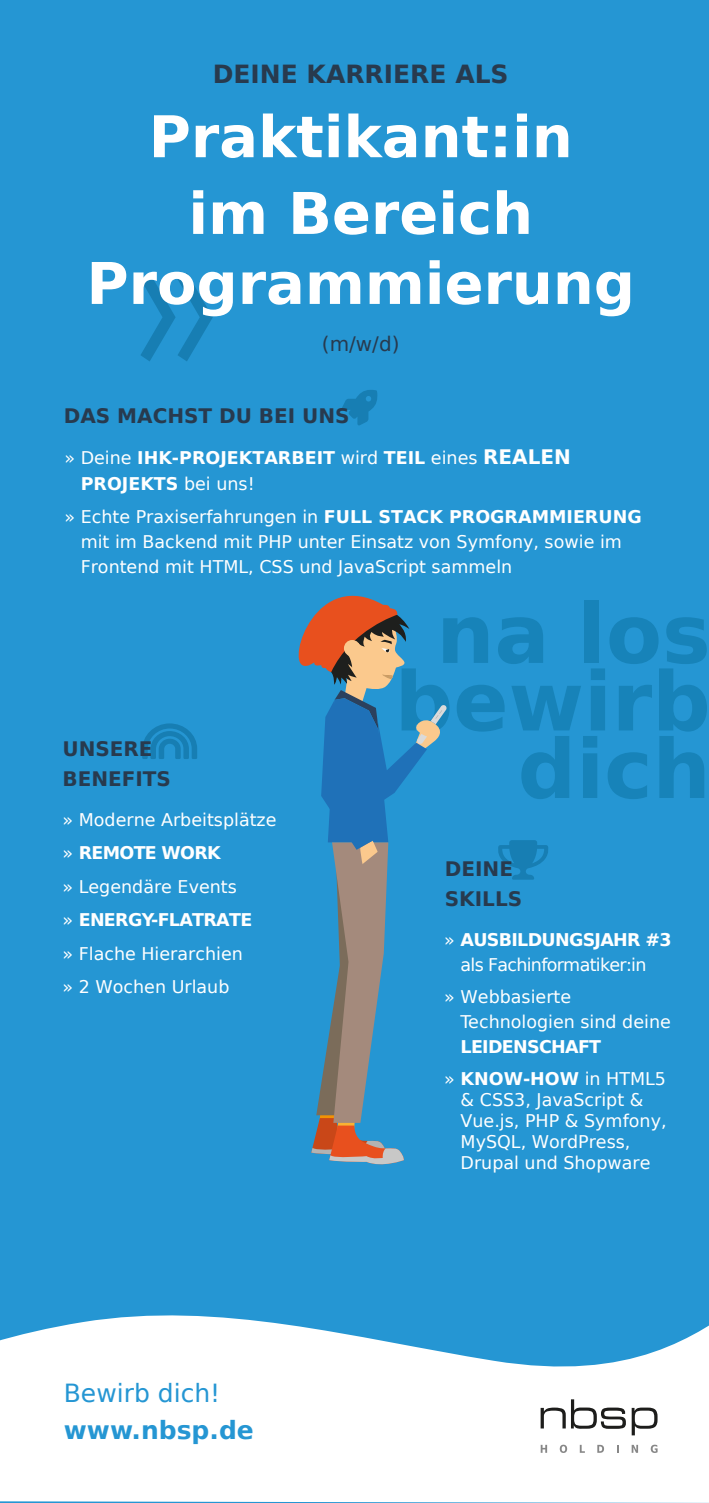
<style>
.page{position:relative;width:709px;height:1503px;background:#fff}
.page>*{position:absolute;margin:0;border:0;box-sizing:border-box;transform-origin:0 0}
.t1{font:700 81.5px/67.5px "DejaVu Sans";color:#1783b9;text-align:right}
.t2{font:700 57.5px/76.8px "DejaVu Sans";color:#fff;text-align:center}
.t3{font:700 25px "DejaVu Sans";color:#283a4e}
.t4{font:25px "DejaVu Sans";color:#2596d3}
.t5{font:700 25px "DejaVu Sans";color:#2596d3}
.t6{font:700 20px/30px "DejaVu Sans";color:#283a4e}
.t7{font:20px "DejaVu Sans";color:#283a4e}
.t8{font:17.5px/33.5px "DejaVu Sans";color:#fff}
.t9{font:700 17.5px/26px "DejaVu Sans";color:#fff}
.t10{font:17.5px/25px "DejaVu Sans";letter-spacing:-.04em;color:#fff;text-align:center}
.t11{font:700 17.5px/32px "DejaVu Sans";letter-spacing:-.04em;color:#fff}
.s1{font-weight:400}
.s2{font-size:20px}
.s3{font-weight:700}
.s4{font-style:inherit}
</style>
<div class="page">
<div style="left:0;top:0;width:709px;height:1502px;background:#2596d3"></div>
<svg style="left:342px;top:390px;width:35px;height:35px"></svg>
<svg style="left:140px;top:273px;width:73px;height:88px"></svg>
<svg style="left:0;top:1315px;width:709px;height:187px;background:#e2f1f9"></svg>
<svg style="left:498px;top:840px;width:50px;height:39px"></svg>
<svg style="left:142px;top:723px;width:55px;height:36px"></svg>
<svg style="left:540px;top:1407px;width:25px;height:21px"></svg>
<svg style="left:571px;top:1399px;width:86px;height:36px;background:#c6c6c6"></svg>
<svg style="left:540px;top:1444px;width:7px;height:8px"></svg>
<svg style="left:560px;top:1444px;width:7px;height:8px"></svg>
<svg style="left:580px;top:1444px;width:5px;height:8px"></svg>
<svg style="left:597px;top:1444px;width:7px;height:8px"></svg>
<svg style="left:616px;top:1444px;width:2px;height:8px"></svg>
<svg style="left:631px;top:1444px;width:7px;height:8px"></svg>
<svg style="left:650px;top:1444px;width:7px;height:8px"></svg>
<svg style="left:298px;top:595px;width:149px;height:570px"></svg>
<div style="left:344px;top:640px;width:16px;height:16px;background:#fbc98d;border-radius:50%"></div>
<h3 class="t3" style="left:213px;top:53px;width:297px">DEINE KARRIERE ALS</h3>
<h2 class="t2" style="left:149px;top:97px;width:425px">Praktikant:in im Bereich</h2>
<h2 class="t2" style="left:86px;top:244px;width:550px">Programmierung</h2>
<p class="t7" style="left:322px;top:328px;width:79px">(m/w/d)</p>
<p class="t6" style="left:64px;top:400px;width:287px">DAS MACHST DU BEI UNS</p>
<p class="t9" style="left:81px;top:445px;width:491px;text-indent:-16px"><span class="s1">» Deine</span> IHK-PROJEKTARBEIT <span class="s1">wird</span> TEIL <span class="s1">eines</span> <span class="s2">REALEN<br></span>PROJEKTS <span class="s1">bei uns!</span></p>
<p class="t8" style="left:81px;top:503px;width:562px;line-height:25px;text-indent:-16px">» Echte Praxiserfahrungen in <span class="s3">FULL STACK PROGRAMMIERUNG </span>mit im Backend mit PHP unter Einsatz von Symfony, sowie im<br>Frontend mit HTML, CSS und JavaScript sammeln</p>
<p class="t6" style="left:62px;top:733px;width:110px">UNSERE<br>BENEFITS</p>
<p class="t8" style="left:62px;top:802px;width:215px">» Moderne Arbeitsplätze » <span class="s3">REMOTE WORK<br></span>» Legendäre Events<br>» <span class="s3">ENERGY-FLATRATE<br></span>» Flache Hierarchien<br>» 2 Wochen Urlaub</p>
<h3 class="t4" style="left:64px;top:1372px;width:158px">Bewirb dich!</h3>
<h3 class="t5" style="left:64px;top:1409px;width:192px">www.nbsp.de</h3>
<h1 class="t1" style="left:395px;top:597px;width:317px">na los bewirb dich</h1>
<p class="t6" style="left:445px;top:853px;width:79px">DEINE<br>SKILLS</p>
<p class="t10" style="left:444px;top:926px;width:229px">» <span class="s3">AUSBILDUNGSJAHR #3 </span>als Fachinformatiker:in</p>
<p class="t8" style="left:460px;top:984px;width:212px;line-height:25px;text-indent:-16px">» Webbasierte<br>Technologien sind deine</p>
<p class="t11" style="left:444px;top:1030px;width:223px;text-indent:16px">LEIDENSCHAFT<br><span class="s1">»</span> <span class="s4">KNOW-HOW</span> <span class="s1">in HTML5</span></p>
<p class="t8" style="left:460px;top:1089px;width:207px;line-height:21px">&amp; CSS3, JavaScript &amp;<br>Vue.js, PHP &amp; Symfony,<br>MySQL, WordPress,<br>Drupal und Shopware</p>
</div>
